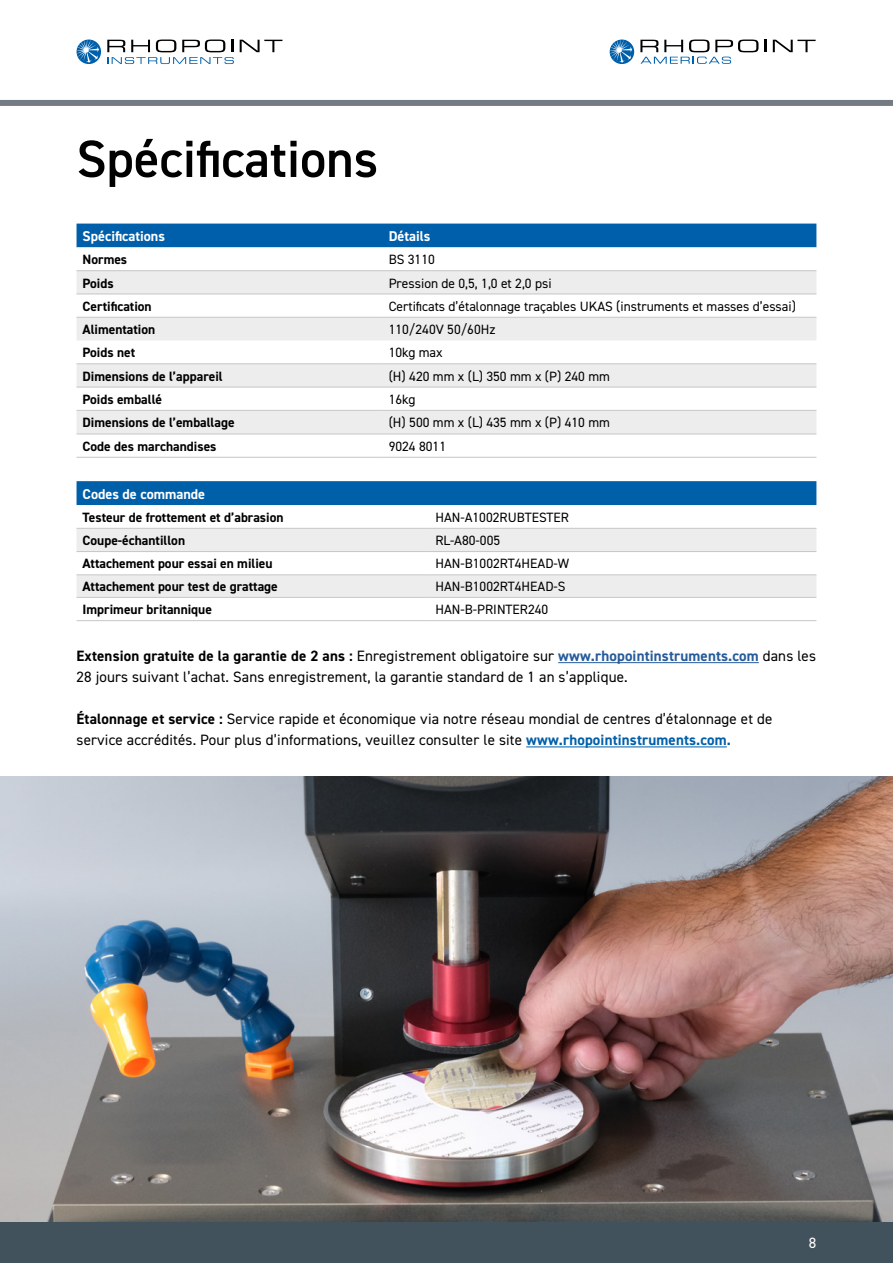
<style>
.page{position:relative;width:893px;height:1263px;background:#fff}
.page>*{position:absolute;margin:0;border:0;box-sizing:border-box;transform-origin:0 0}
.t1{font:600 52.5px "DIN2014";color:#000}
.t2{font:15px/21px "DIN2014";letter-spacing:.01em;color:#000}
.t3{font:15px "DIN2014";color:#fff}
.t4{font:700 14.25px "DIN2014";color:#fff}
.t5{font:13.5px "DIN2014";color:#000}
.t6{font:700 13.5px "DIN2014";color:#000}
.s1{font-weight:700}
.s2{font-weight:700;color:#265b9b}
.s3{font-weight:700;color:#005fa9}
</style>
<div class="page">
<div style="left:0;top:100px;width:893px;height:6px;background:#747b83"></div>
<svg style="left:240px;top:40px;width:42px;height:12px"></svg>
<svg style="left:107px;top:40px;width:127px;height:24px"></svg>
<svg style="left:77px;top:40px;width:24px;height:24px"></svg>
<svg style="left:77px;top:40px;width:22px;height:23px"></svg>
<svg style="left:764px;top:40px;width:2px;height:12px"></svg>
<svg style="left:773px;top:40px;width:43px;height:12px"></svg>
<svg style="left:610px;top:40px;width:24px;height:24px"></svg>
<svg style="left:610px;top:40px;width:22px;height:23px"></svg>
<svg style="left:640px;top:40px;width:118px;height:24px"></svg>
<div style="left:0;top:1221px;width:893px;height:42px;background:#42525c"></div>
<img style="left:0;top:776px;width:893px;height:445px">
<hr style="left:558px;top:662px;width:201px;height:1px;background:#265b9b">
<hr style="left:526px;top:746px;width:201px;height:1px;background:#005fa9">
<div style="left:77px;top:224px;width:739px;height:23px;background:#005faa"></div>
<svg style="left:77px;top:247px;width:739px;height:210px"></svg>
<svg style="left:77px;top:271px;width:739px;height:116px;fill:#ededed"></svg>
<div style="left:77px;top:411px;width:739px;height:23px;background:#ededed"></div>
<hr style="left:77px;top:434px;width:306px;height:1px;background:#c6c6c6">
<hr style="left:383px;top:434px;width:433px;height:1px;background:#c6c6c6">
<hr style="left:77px;top:457px;width:306px;height:1px;background:#c6c6c6">
<hr style="left:383px;top:457px;width:433px;height:1px;background:#c6c6c6">
<hr style="left:77px;top:410px;width:306px;height:1px;background:#c6c6c6">
<hr style="left:383px;top:410px;width:433px;height:1px;background:#c6c6c6">
<hr style="left:77px;top:270px;width:306px;height:1px;background:#c6c6c6">
<hr style="left:383px;top:270px;width:433px;height:1px;background:#c6c6c6">
<hr style="left:77px;top:317px;width:306px;height:1px;background:#c6c6c6">
<hr style="left:383px;top:317px;width:433px;height:1px;background:#c6c6c6">
<hr style="left:77px;top:294px;width:306px;height:1px;background:#c6c6c6">
<hr style="left:383px;top:294px;width:433px;height:1px;background:#c6c6c6">
<hr style="left:77px;top:363px;width:306px;height:1px;background:#c6c6c6">
<hr style="left:383px;top:363px;width:433px;height:1px;background:#c6c6c6">
<hr style="left:77px;top:387px;width:306px;height:1px;background:#c6c6c6">
<hr style="left:383px;top:387px;width:433px;height:1px;background:#c6c6c6">
<div style="left:77px;top:481px;width:739px;height:24px;background:#005fa9"></div>
<svg style="left:77px;top:527px;width:739px;height:1px"></svg>
<svg style="left:77px;top:529px;width:739px;height:68px;fill:#ededed"></svg>
<hr style="left:77px;top:528px;width:352px;height:1px;background:#c6c6c6">
<hr style="left:429px;top:528px;width:387px;height:1px;background:#c6c6c6">
<hr style="left:77px;top:551px;width:352px;height:1px;background:#c6c6c6">
<hr style="left:429px;top:551px;width:387px;height:1px;background:#c6c6c6">
<hr style="left:77px;top:620px;width:352px;height:1px;background:#c6c6c6">
<hr style="left:429px;top:620px;width:387px;height:1px;background:#c6c6c6">
<hr style="left:77px;top:574px;width:352px;height:1px;background:#c6c6c6">
<hr style="left:429px;top:574px;width:387px;height:1px;background:#c6c6c6">
<hr style="left:77px;top:597px;width:352px;height:1px;background:#c6c6c6">
<hr style="left:429px;top:597px;width:387px;height:1px;background:#c6c6c6">
<h1 class="t1" style="left:77px;top:131px;width:303px">Spécifications</h1>
<p class="t4" style="left:83px;top:229px;width:84px">Spécifications</p>
<p class="t4" style="left:389px;top:229px;width:43px">Détails</p>
<p class="t6" style="left:83px;top:253px;width:46px">Normes</p>
<p class="t5" style="left:389px;top:252px;width:48px">BS 3110</p>
<p class="t6" style="left:83px;top:276px;width:33px">Poids</p>
<p class="t5" style="left:389px;top:276px;width:164px">Pression de 0,5, 1,0 et 2,0 psi</p>
<p class="t6" style="left:83px;top:299px;width:71px">Certification</p>
<p class="t5" style="left:389px;top:299px;width:409px">Certificats d’étalonnage traçables UKAS (instruments et masses d’essai)</p>
<p class="t6" style="left:83px;top:322px;width:74px">Alimentation</p>
<p class="t5" style="left:389px;top:322px;width:108px">110/240V 50/60Hz</p>
<p class="t6" style="left:83px;top:346px;width:54px">Poids net</p>
<p class="t5" style="left:389px;top:346px;width:55px">10kg max</p>
<p class="t6" style="left:83px;top:369px;width:142px">Dimensions de l’appareil</p>
<p class="t5" style="left:389px;top:369px;width:223px">(H) 420 mm x (L) 350 mm x (P) 240 mm</p>
<p class="t6" style="left:83px;top:392px;width:81px">Poids emballé</p>
<p class="t5" style="left:389px;top:392px;width:28px">16kg</p>
<p class="t6" style="left:83px;top:415px;width:154px">Dimensions de l’emballage</p>
<p class="t5" style="left:389px;top:415px;width:223px">(H) 500 mm x (L) 435 mm x (P) 410 mm</p>
<p class="t6" style="left:83px;top:439px;width:135px">Code des marchandises</p>
<p class="t5" style="left:389px;top:439px;width:59px">9024 8011</p>
<p class="t4" style="left:83px;top:486px;width:124px">Codes de commande</p>
<p class="t6" style="left:83px;top:510px;width:202px">Testeur de frottement et d’abrasion</p>
<p class="t5" style="left:435px;top:510px;width:135px">HAN-A1002RUBTESTER</p>
<p class="t6" style="left:83px;top:533px;width:104px">Coupe-échantillon</p>
<p class="t5" style="left:435px;top:533px;width:66px">RL-A80-005</p>
<p class="t6" style="left:83px;top:557px;width:192px">Attachement pour essai en milieu</p>
<p class="t5" style="left:435px;top:557px;width:135px">HAN-B1002RT4HEAD-W</p>
<p class="t6" style="left:83px;top:580px;width:197px">Attachement pour test de grattage</p>
<p class="t5" style="left:435px;top:579px;width:132px">HAN-B1002RT4HEAD-S</p>
<p class="t6" style="left:83px;top:602px;width:131px">Imprimeur britannique</p>
<p class="t5" style="left:435px;top:602px;width:114px">HAN-B-PRINTER240</p>
<p class="t2" style="left:77px;top:645px;width:741px"><span class="s1">Extension gratuite de la garantie de 2 ans :</span> Enregistrement obligatoire sur <span class="s2">www.rhopointinstruments.com</span> dans les<br>28 jours suivant l’achat. Sans enregistrement, la garantie standard de 1 an s’applique.</p>
<p class="t2" style="left:77px;top:709px;width:697px"><span class="s1">Étalonnage et service :</span> Service rapide et économique via notre réseau mondial de centres d’étalonnage et de service accrédités. Pour plus d’informations, veuillez consulter le site <span class="s3">www.rhopointinstruments.com.</span></p>
<p class="t3" style="left:809px;top:1235px;width:9px">8</p>
</div>
